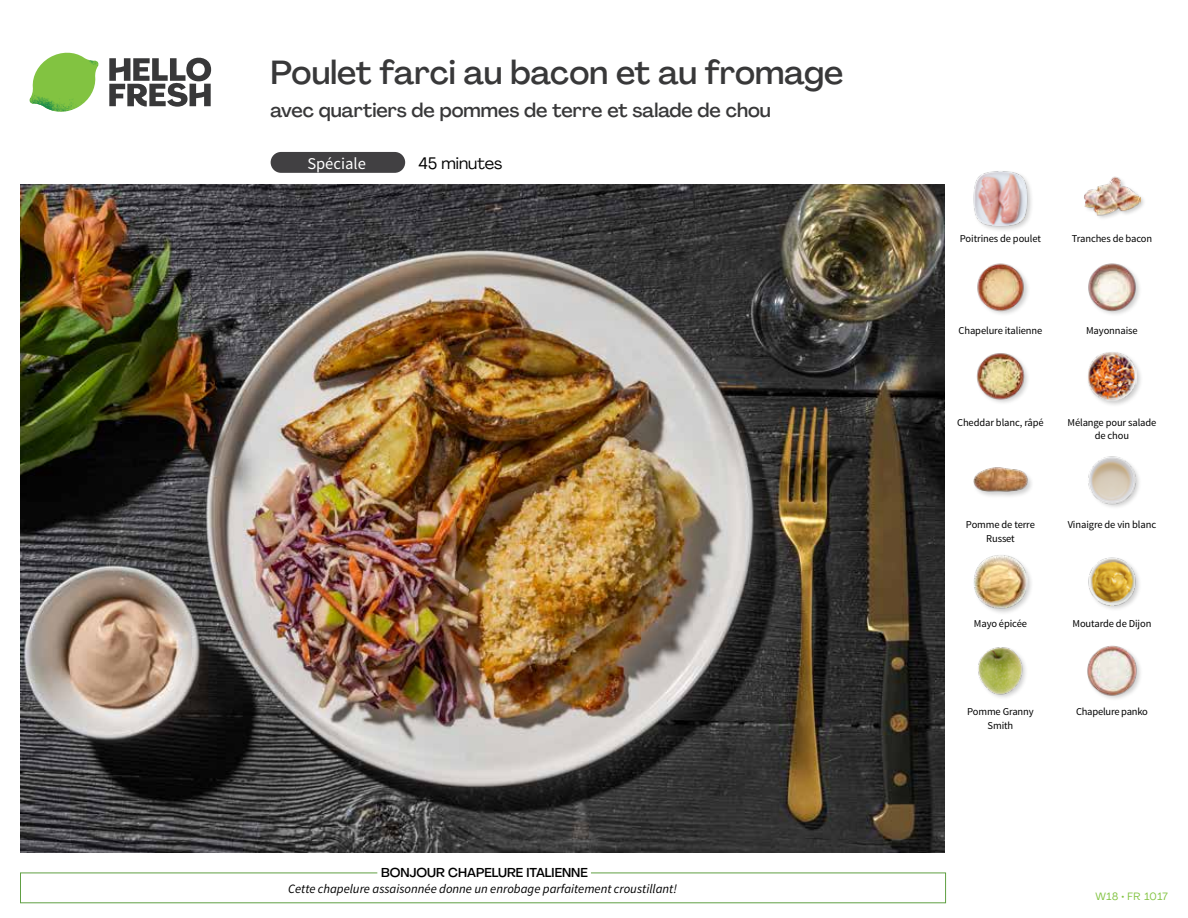
<style>
.page{position:relative;width:1188px;height:918px;background:#fff}
.page>*{position:absolute;margin:0;border:0;box-sizing:border-box;transform-origin:0 0}
.t1{font:500 33px "Agrandir";letter-spacing:-.005em;color:#383839}
.t2{font:500 19.5px "Agrandir";color:#383839}
.t3{font:16.5px "Agrandir";color:#000}
.t4{font:16.5px "Source Sans Pro";color:#fff}
.t5{font:italic 12.75px "Source Sans Pro";color:#000}
.t6{font:500 12.75px "Agrandir";color:#000}
.t7{font:10.5px/13.5px "Source Sans Pro";letter-spacing:-.01em;color:#000;text-align:center}
.t8{font:10.5px "Agrandir";letter-spacing:.045em;color:#82c341}
</style>
<div class="page">
<svg style="left:109px;top:57px;width:102px;height:50px"></svg>
<svg style="left:34px;top:53px;width:62px;height:40px"></svg>
<img style="left:67px;top:53px;width:32px;height:26px">
<img style="left:33px;top:75px;width:59px;height:11px">
<img style="left:29px;top:79px;width:61px;height:33px">
<img style="left:65px;top:86px;width:27px;height:25px">
<div style="left:20px;top:873px;width:926px;height:30px;border:1px solid #609f43"></div>
<div style="left:377px;top:865px;width:214px;height:15px;background:#fff"></div>
<img style="left:21px;top:184px;width:924px;height:668px">
<div style="left:271px;top:152px;width:134px;height:21px;background:#414042;border-radius:10px"></div>
<img style="left:1087px;top:645px;width:54px;height:54px">
<img style="left:978px;top:647px;width:48px;height:51px">
<img style="left:1088px;top:557px;width:52px;height:52px">
<div style="left:973px;top:554px;width:61px;height:61px;background:#000;opacity:.2"></div>
<img style="left:974px;top:555px;width:53px;height:53px">
<img style="left:1088px;top:456px;width:51px;height:51px">
<div style="left:973px;top:466px;width:61px;height:33px;background:#000;opacity:.2"></div>
<img style="left:973px;top:466px;width:56px;height:29px">
<div style="left:1086px;top:351px;width:58px;height:57px;background:#000;opacity:.2"></div>
<img style="left:1087px;top:351px;width:50px;height:50px">
<img style="left:976px;top:353px;width:52px;height:50px">
<img style="left:1088px;top:263px;width:52px;height:51px">
<img style="left:977px;top:263px;width:51px;height:51px">
<div style="left:1083px;top:177px;width:64px;height:44px;background:#000;opacity:.2"></div>
<img style="left:1083px;top:176px;width:58px;height:45px">
<div style="left:973px;top:170px;width:61px;height:63px;background:#000;opacity:.2"></div>
<img style="left:973px;top:170px;width:56px;height:57px">
<h1 class="t1" style="left:271px;top:52px;width:574px">Poulet farci au bacon et au fromage</h1>
<h2 class="t2" style="left:271px;top:98px;width:502px">avec quartiers de pommes de terre et salade de chou</h2>
<h3 class="t3" style="left:418px;top:153px;width:86px">45 minutes</h3>
<h3 class="t4" style="left:307px;top:153px;width:60px">Spéciale</h3>
<p class="t6" style="left:381px;top:864px;width:208px">BONJOUR CHAPELURE ITALIENNE</p>
<p class="t5" style="left:288px;top:881px;width:390px">Cette chapelure assaisonnée donne un enrobage parfaitement croustillant!</p>
<p class="t7" style="left:960px;top:232px;width:83px">Poitrines de poulet</p>
<p class="t7" style="left:1072px;top:232px;width:82px">Tranches de bacon</p>
<p class="t7" style="left:959px;top:324px;width:85px">Chapelure italienne</p>
<p class="t7" style="left:1086px;top:324px;width:53px">Mayonnaise</p>
<p class="t7" style="left:957px;top:416px;width:88px">Cheddar blanc, râpé</p>
<p class="t7" style="left:1067px;top:416px;width:90px">Mélange pour salade de chou</p>
<p class="t7" style="left:966px;top:518px;width:70px">Pomme de terre<br>Russet</p>
<p class="t7" style="left:1068px;top:518px;width:90px">Vinaigre de vin blanc</p>
<p class="t7" style="left:974px;top:617px;width:55px">Mayo épicée</p>
<p class="t7" style="left:1073px;top:617px;width:80px">Moutarde de Dijon</p>
<p class="t7" style="left:967px;top:705px;width:68px">Pomme Granny<br>Smith</p>
<p class="t7" style="left:1076px;top:705px;width:73px">Chapelure panko</p>
<p class="t8" style="left:1095px;top:890px;width:74px">W18 • FR 1017</p>
</div>
